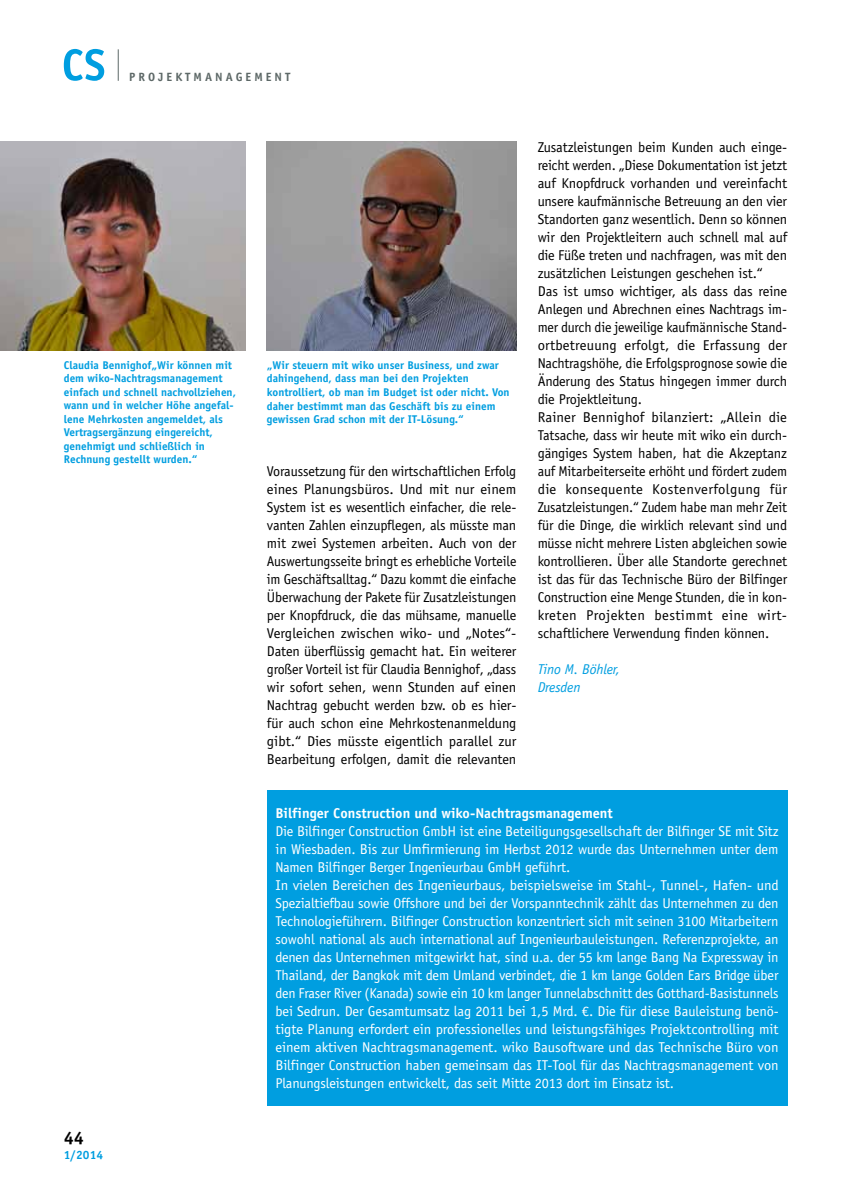
<style>
.page{position:relative;width:851px;height:1191px;background:#fff}
.page>*{position:absolute;margin:0;border:0;box-sizing:border-box;transform-origin:0 0}
.t1{font:700 18px "Officina Sans Std";color:#000}
.t2{font:14.25px/18px "Officina Sans Std";letter-spacing:-.01em;color:#000;text-align:justify}
.t3{font:14.25px/18px "Officina Sans Std";letter-spacing:-.01em;color:#fff}
.t4{font:700 14.25px "Officina Sans Std";color:#fff}
.t5{font:italic 14.25px/18px "Officina Sans Std";letter-spacing:-.01em;color:#009ee0}
.t6{font:700 12px "Officina Sans Std";letter-spacing:.25em;color:#5d6867}
.t7{font:700 12px "Officina Sans Std";color:#009ee0}
.t8{font:700 11.25px/13.5px "Officina Sans Std";color:#009ee0}
</style>
<div class="page">
<hr style="left:118px;top:49px;width:1px;height:32px;background:#5d6867">
<svg style="left:64px;top:49px;width:40px;height:32px"></svg>
<div style="left:267px;top:790px;width:520px;height:316px;background:#009ee0"></div>
<img style="left:0;top:142px;width:245px;height:208px">
<img style="left:267px;top:142px;width:249px;height:208px">
<p class="t6" style="left:129px;top:69px;width:163px">PROJEKTMANAGEMENT</p>
<p class="t8" style="left:64px;top:358px;width:174px">Claudia Bennighof„Wir können mit dem wiko-Nachtragsmanagement einfach und schnell nachvollziehen, wann und in welcher H öhe angefal&shy;lene Mehrkosten angemeldet, als<br>Vertragsergänzung eingereicht, genehmigt und schließlich in<br>Rechnung gestellt wurden.“</p>
<p class="t8" style="left:267px;top:358px;width:244px">„Wir steuern mit wiko unser Business, und zwar dahingehend, dass man bei den Projekten kontrolliert, ob man im Budget ist oder nicht. Von daher bestimmt man das Geschäft bis zu einem gewissen Grad schon mit der IT-Lösung.“</p>
<p class="t2" style="left:267px;top:462px;width:251px">Voraussetzung für den wirtschaftlichen Erfolg eines Planungsbüros. Und mit nur einem System ist es wesentlich einfacher, die rele&shy;vanten Zahlen einzupflegen, als müsste man mit zwei Systemen arbeiten. Auch von der Auswertungsseite bringt es erhebliche Vorteile im Geschäftsalltag.“ Dazu kommt die einfache Überwachung der Pakete für Zusatzleistungen per Knopfdruck, die das mühsame, manuelle Vergleichen zwischen wiko- und „Notes“- Daten überflüssig gemacht hat. Ein weiterer großer Vorteil ist für Claudia Bennighof, „dass wir sofort sehen, wenn Stunden auf einen Nachtrag gebucht werden bzw. ob es hier&shy;für auch schon eine Mehrkostenanmeldung gibt.“ Dies müsste eigentlich parallel zur Bearbeitung erfolgen, damit die relevanten</p>
<p class="t2" style="left:537px;top:138px;width:251px;text-align:left">Zusatzleistungen beim Kunden auch einge&shy;reicht werden. „Diese Dokumentation ist jetzt auf Knopfdruck vorhanden und vereinfacht unsere kaufmännische Betreuung an den vier Standorten ganz wesentlich. Denn so können wir den Projektleitern auch schnell mal auf die Füße treten und nachfragen, was mit den zusätzlichen Leistungen geschehen ist.“<br>Das ist umso wichtiger, als dass das reine Anlegen und Abrechnen eines Nachtrags im&shy;mer durch die jeweilige kaufmännische Stand&shy;ortbetreuung erfolgt, die Erfassung der Nachtragshöhe, die Erfolgsprognose sowie die Änderung des Status hingegen immer durch die Projektleitung.<br>Rainer Bennighof bilanziert: „Allein die Tatsache, dass wir heute mit wiko ein durch&shy;gängiges System haben, hat die Akzeptanz auf Mitarbeiterseite erhöht und fördert zudem die konsequente Kostenverfolgung für Zusatzleistungen.“ Zudem habe man mehr Zeit für die Dinge, die wirklich relevant sind und müsse nicht mehrere Listen abgleichen sowie kontrollieren. Über alle Standorte gerechnet ist das für das Technische Büro der Bilfinger Construction eine Menge Stunden, die in kon&shy;kreten Projekten bestimmt eine wirt&shy;schaftlichere Verwendung finden können.</p>
<p class="t5" style="left:537px;top:660px;width:84px">Tino M. Böhler,<br>Dresden</p>
<p class="t1" style="left:64px;top:1127px;width:22px">44</p>
<p class="t7" style="left:64px;top:1147px;width:41px">1/2014</p>
<p class="t4" style="left:275px;top:804px;width:339px">Bilfinger Construction und wiko-Nachtragsmanagement</p>
<p class="t3" style="left:275px;top:822px;width:505px">Die Bilfinger Construction GmbH ist eine Beteiligungsgesellschaft der Bilfinger SE mit Sitz in Wiesbaden. Bis zur Umfirmierung im Herbst 2012 wurde das Unternehmen unter dem Namen Bilfinger Berger Ingenieurbau GmbH geführt.<br>In vielen Bereichen des Ingenieurbaus, beispielsweise im Stahl-, Tunnel-, Hafen- und Spezialtiefbau sowie Offshore und bei der Vorspanntechnik zählt das Unternehmen zu den Technologieführern. Bilfinger Construction konzentriert sich mit seinen 3100 Mitarbeitern sowohl national als auch international auf Ingenieurbauleistungen. Referenzprojekte, an denen das Unternehmen mitgewirkt hat, sind u.a. der 55 km lange Bang Na Expressway in Thailand, der Bangkok mit dem Umland verbindet, die 1 km lange Golden Ears Bridge über den Fraser River (Kanada) sowie ein 10 km langer Tunnelabschnitt des Gotthard-Basistunnels bei Sedrun. Der Gesamtumsatz lag 2011 bei 1,5 Mrd. €. Die für diese Bauleistung benö&shy;tigte Planung erfordert ein professionelles und leistungsfähiges Projektcontrolling mit einem aktiven Nachtragsmanagement. wiko Bausoftware und das Technische Büro von Bilfinger Construction haben gemeinsam das IT-Tool für das Nachtragsmanagement von Planungsleistungen entwickelt, das seit Mitte 2013 dort im Einsatz ist.</p>
</div>
